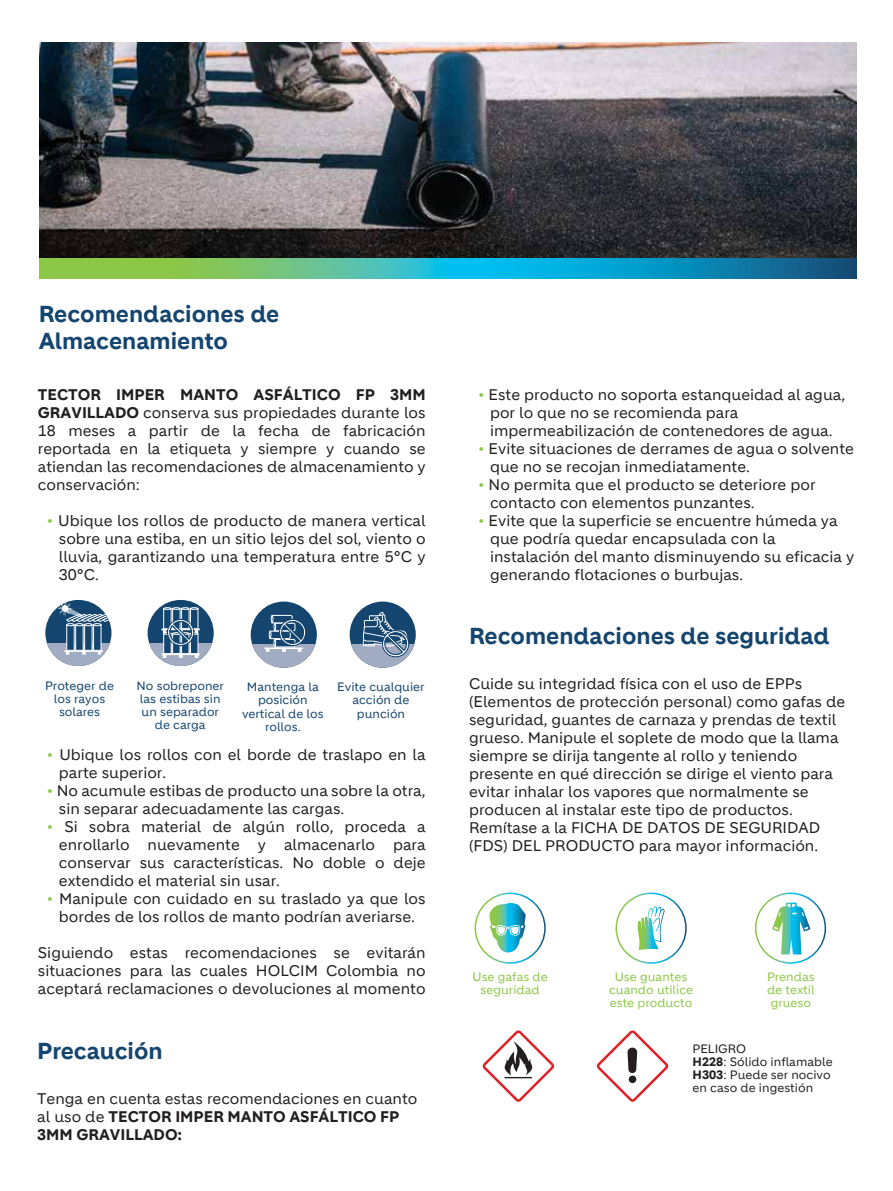
<style>
.page{position:relative;width:893px;height:1191px;background:#fff}
.page>*{position:absolute;margin:0;border:0;box-sizing:border-box;transform-origin:0 0}
.t1{font:700 22.5px/27px "Holcim";color:#14456f}
.t2{font:15px/18px "Holcim";color:#231f20}
.t3{font:11.85px/13.2px "Holcim";color:#14456f;text-align:center}
.t4{font:11.85px/13.2px "Holcim";color:#8cc747;text-align:center}
.t5{font:11.85px/13.2px "Holcim";color:#231f20}
.s1{font-weight:700}
.s2{color:#8cc747}
</style>
<div class="page">
<svg style="left:638px;top:906px;width:26px;height:44px"></svg>
<div style="left:755px;top:892px;width:71px;height:71px;border:2px solid #fff;border-radius:50%"></div>
<div style="left:615px;top:892px;width:72px;height:71px;border:2px solid #fff;border-radius:50%"></div>
<div style="left:475px;top:892px;width:71px;height:71px;border:2px solid #fff;border-radius:50%"></div>
<img style="left:40px;top:42px;width:816px;height:217px">
<svg style="left:40px;top:259px;width:816px;height:19px;background:#3bab9d"></svg>
<svg style="left:772px;top:902px;width:38px;height:52px"></svg>
<svg style="left:596px;top:1030px;width:73px;height:72px"></svg>
<div style="left:629px;top:1075px;width:7px;height:8px;background:#231f20;border-radius:50%"></div>
<svg style="left:482px;top:1030px;width:72px;height:72px"></svg>
<svg style="left:489px;top:903px;width:37px;height:49px"></svg>
<div style="left:45px;top:600px;width:66px;height:66px;background:#14456f;border-radius:50%"></div>
<svg style="left:47px;top:643px;width:63px;height:23px"></svg>
<svg style="left:64px;top:650px;width:39px;height:4px"></svg>
<div style="left:66px;top:624px;width:9px;height:26px;background:#14456f;border:1px solid #fff"></div>
<div style="left:75px;top:624px;width:9px;height:26px;background:#14456f;border:1px solid #fff"></div>
<div style="left:84px;top:624px;width:8px;height:26px;background:#14456f;border:1px solid #fff"></div>
<div style="left:93px;top:624px;width:8px;height:26px;background:#14456f;border:1px solid #fff"></div>
<svg style="left:56px;top:600px;width:55px;height:26px"></svg>
<div style="left:350px;top:601px;width:66px;height:66px;background:#14456f;border-radius:50%"></div>
<svg style="left:351px;top:644px;width:64px;height:23px"></svg>
<svg style="left:363px;top:612px;width:46px;height:45px"></svg>
<div style="left:251px;top:601px;width:66px;height:66px;background:#14456f;border-radius:50%"></div>
<svg style="left:252px;top:644px;width:64px;height:23px"></svg>
<svg style="left:265px;top:614px;width:41px;height:38px"></svg>
<div style="left:148px;top:600px;width:66px;height:66px;background:#14456f;border-radius:50%"></div>
<svg style="left:149px;top:643px;width:64px;height:23px"></svg>
<svg style="left:161px;top:653px;width:39px;height:5px"></svg>
<div style="left:163px;top:633px;width:9px;height:21px;background:#14456f;border:1px solid #fff"></div>
<div style="left:172px;top:633px;width:8px;height:21px;background:#14456f;border:1px solid #fff"></div>
<div style="left:181px;top:633px;width:8px;height:21px;background:#14456f;border:1px solid #fff"></div>
<div style="left:190px;top:633px;width:8px;height:21px;background:#14456f;border:1px solid #fff"></div>
<div style="left:163px;top:608px;width:9px;height:21px;background:#14456f;border:1px solid #fff"></div>
<div style="left:172px;top:608px;width:8px;height:21px;background:#14456f;border:1px solid #fff"></div>
<div style="left:181px;top:608px;width:8px;height:21px;background:#14456f;border:1px solid #fff"></div>
<div style="left:190px;top:608px;width:8px;height:21px;background:#14456f;border:1px solid #fff"></div>
<svg style="left:163px;top:607px;width:35px;height:3px"></svg>
<svg style="left:161px;top:619px;width:39px;height:27px"></svg>
<h1 class="t1" style="left:39px;top:301px;width:242px">Recomendaciones de<br>Almacenamiento</h1>
<p class="t2" style="left:38px;top:385px;width:389px;text-align:justify"><span class="s1">TECTOR IMPER MANTO ASFÁLTICO FP 3MM GRAVILLADO</span> conserva sus propiedades durante los 18 meses a partir de la fecha de fabricación reportada en la etiqueta y siempre y cuando se atiendan las recomendaciones de almacenamiento y conservación:</p>
<p class="t2" style="left:59px;top:511px;width:368px;text-align:justify;text-indent:-12px"><span class="s2">•</span> Ubique los rollos de producto de manera vertical sobre una estiba, en un sitio lejos del sol, viento o lluvia, garantizando una temperatura entre 5°C y 30°C.</p>
<p class="t3" style="left:45px;top:679px;width:70px">Proteger de los rayos solares</p>
<p class="t3" style="left:137px;top:679px;width:89px">No sobreponer las estibas sin un separador de carga</p>
<p class="t3" style="left:242px;top:680px;width:83px">Mantenga la posición vertical de los rollos.</p>
<p class="t3" style="left:337px;top:680px;width:89px">Evite cualquier acción de punción</p>
<p class="t2" style="left:59px;top:745px;width:368px;text-indent:-12px"><span class="s2">•</span> Ubique los rollos con el borde de traslapo en la parte superior.</p>
<p class="t2" style="left:59px;top:781px;width:368px;text-indent:-12px"><span class="s2">•</span> No acumule estibas de producto una sobre la otra, sin separar adecuadamente las cargas.</p>
<p class="t2" style="left:59px;top:817px;width:368px;text-align:justify;text-indent:-12px"><span class="s2">•</span> Si sobra material de algún rollo, proceda a enrollarlo nuevamente y almacenarlo para conservar sus características. No doble o deje extendido el material sin usar.</p>
<p class="t2" style="left:47px;top:889px;width:380px;text-align:center"><span class="s2">•</span> Manipule con cuidado en su traslado ya que los bordes de los rollos de manto podrían averiarse.</p>
<p class="t2" style="left:38px;top:943px;width:389px;text-align:justify">Siguiendo estas recomendaciones se evitarán situaciones para las cuales HOLCIM Colombia no aceptará reclamaciones o devoluciones al momento</p>
<h1 class="t1" style="left:37px;top:1038px;width:127px">Precaución</h1>
<p class="t2" style="left:37px;top:1090px;width:382px">Tenga en cuenta estas recomendaciones en cuanto al uso de <span class="s1">TECTOR IMPER MANTO ASFÁLTICO FP<br>3MM GRAVILLADO:</span></p>
<p class="t2" style="left:490px;top:385px;width:357px;text-indent:-12px"><span class="s2">•</span> Este producto no soporta estanqueidad al agua, por lo que no se recomienda para impermeabilización de contenedores de agua.</p>
<p class="t2" style="left:490px;top:439px;width:365px;text-indent:-12px"><span class="s2">•</span> Evite situaciones de derrames de agua o solvente que no se recojan inmediatamente.</p>
<p class="t2" style="left:490px;top:475px;width:327px;text-indent:-12px"><span class="s2">•</span> No permita que el producto se deteriore por contacto con elementos punzantes.</p>
<p class="t2" style="left:490px;top:511px;width:366px;text-indent:-12px"><span class="s2">•</span> Evite que la superficie se encuentre húmeda ya que podría quedar encapsulada con la instalación del manto disminuyendo su eficacia y generando flotaciones o burbujas.</p>
<h1 class="t1" style="left:469px;top:622px;width:362px">Recomendaciones de seguridad</h1>
<p class="t2" style="left:469px;top:674px;width:378px">Cuide su integridad física con el uso de EPPs (Elementos de protección personal) como gafas de seguridad, guantes de carnaza y prendas de textil grueso. Manipule el soplete de modo que la llama siempre se dirija tangente al rollo y teniendo presente en qué dirección se dirige el viento para evitar inhalar los vapores que normalmente se producen al instalar este tipo de productos.<br>Remítase a la FICHA DE DATOS DE SEGURIDAD (FDS) DEL PRODUCTO para mayor información.</p>
<p class="t4" style="left:472px;top:970px;width:77px">Use gafas de seguridad</p>
<p class="t4" style="left:767px;top:970px;width:49px">Prendas de textil grueso</p>
<p class="t4" style="left:609px;top:970px;width:86px">Use guantes cuando utilice este producto</p>
<p class="t5" style="left:692px;top:1041px;width:142px">PELIGRO<br><span class="s1">H228</span>: Sólido inflamable<br><span class="s1">H303</span>: Puede ser nocivo en caso de ingestión</p>
</div>
